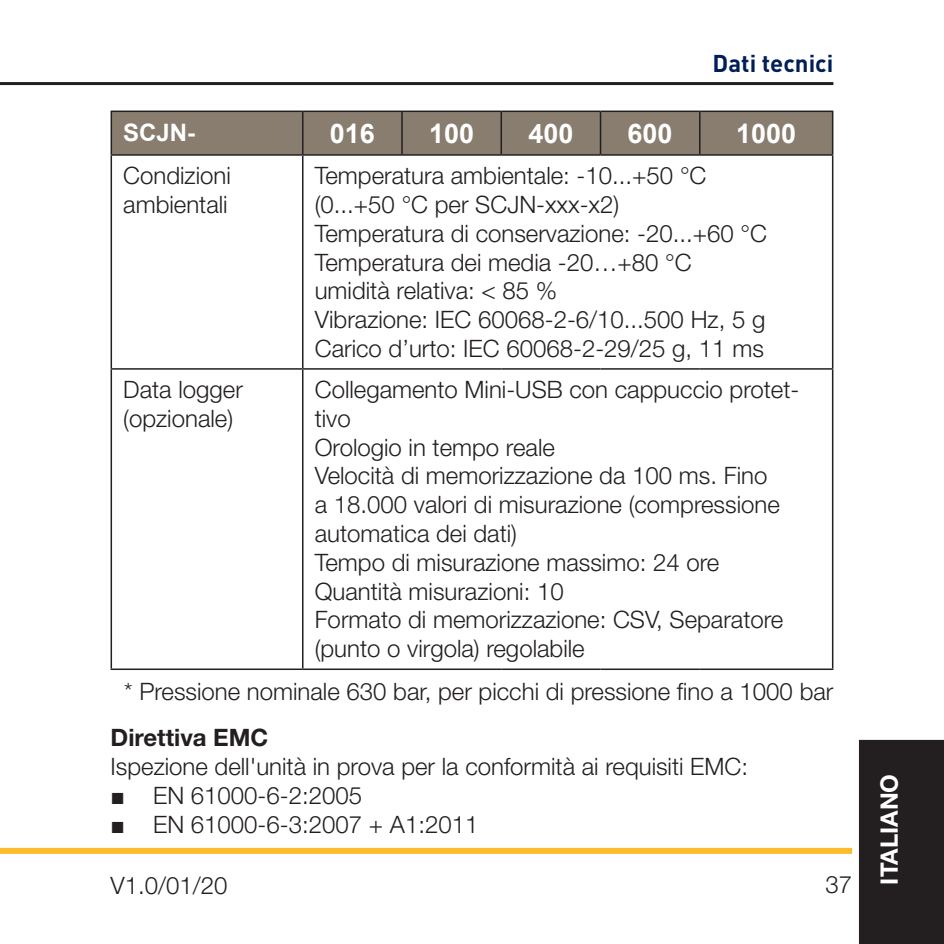
<style>
.page{position:relative;width:944px;height:944px;background:#fff}
.page>*{position:absolute;margin:0;border:0;box-sizing:border-box;transform-origin:0 0}
.t1{font:700 27px "Arial";color:#fff}
.t2{font:300 24px/28.8px "Helvetica Neue LT Std";color:#231f20}
.t3{font:700 24px "Helvetica Neue LT Std";color:#231f20}
.t4{font:700 24px "DINOT";color:#001f56}
.t5{font:700 24px "Helvetica Neue LT Std";color:#fff}
.t6{font:700 24px "Arial";color:#fff}
.s1{font-family:"Arial";font-weight:400}
</style>
<div class="page">
<hr style="left:0;top:82px;width:833px;height:3px;background:#231f20">
<div style="left:0;top:848px;width:852px;height:6px;background:#fdbb2e"></div>
<div style="left:860px;top:741px;width:82px;height:201px;background:#231f20"></div>
<div style="left:859px;top:740px;width:85px;height:204px;border:3px solid #231f20"></div>
<div style="left:112px;top:112px;width:720px;height:42px;background:#887d6e"></div>
<hr style="left:111px;top:111px;width:192px;height:1px;background:#231f20">
<hr style="left:111px;top:112px;width:1px;height:42px;background:#231f20">
<hr style="left:111px;top:154px;width:192px;height:2px;background:#231f20">
<hr style="left:111px;top:156px;width:1px;height:212px;background:#231f20">
<hr style="left:302px;top:156px;width:1px;height:212px;background:#231f20">
<hr style="left:832px;top:156px;width:1px;height:212px;background:#231f20">
<hr style="left:111px;top:368px;width:192px;height:2px;background:#231f20">
<hr style="left:111px;top:370px;width:1px;height:298px;background:#231f20">
<hr style="left:303px;top:368px;width:99px;height:2px;background:#231f20">
<hr style="left:302px;top:370px;width:1px;height:298px;background:#231f20">
<hr style="left:402px;top:368px;width:99px;height:2px;background:#231f20">
<hr style="left:501px;top:368px;width:99px;height:2px;background:#231f20">
<hr style="left:600px;top:368px;width:100px;height:2px;background:#231f20">
<hr style="left:700px;top:368px;width:133px;height:2px;background:#231f20">
<hr style="left:832px;top:370px;width:1px;height:298px;background:#231f20">
<hr style="left:111px;top:668px;width:192px;height:2px;background:#231f20">
<hr style="left:303px;top:668px;width:99px;height:2px;background:#231f20">
<hr style="left:402px;top:668px;width:99px;height:2px;background:#231f20">
<hr style="left:501px;top:668px;width:99px;height:2px;background:#231f20">
<hr style="left:600px;top:668px;width:100px;height:2px;background:#231f20">
<hr style="left:700px;top:668px;width:133px;height:2px;background:#231f20">
<hr style="left:303px;top:111px;width:99px;height:1px;background:#231f20">
<hr style="left:302px;top:112px;width:1px;height:42px;background:#231f20">
<hr style="left:303px;top:154px;width:99px;height:2px;background:#231f20">
<hr style="left:402px;top:111px;width:99px;height:1px;background:#231f20">
<hr style="left:401px;top:112px;width:2px;height:42px;background:#231f20">
<hr style="left:501px;top:111px;width:99px;height:1px;background:#231f20">
<hr style="left:500px;top:112px;width:2px;height:42px;background:#231f20">
<hr style="left:600px;top:111px;width:100px;height:1px;background:#231f20">
<hr style="left:600px;top:112px;width:1px;height:42px;background:#231f20">
<hr style="left:700px;top:111px;width:133px;height:1px;background:#231f20">
<hr style="left:699px;top:112px;width:1px;height:42px;background:#231f20">
<hr style="left:832px;top:112px;width:1px;height:42px;background:#231f20">
<hr style="left:402px;top:154px;width:99px;height:2px;background:#231f20">
<hr style="left:501px;top:154px;width:99px;height:2px;background:#231f20">
<hr style="left:600px;top:154px;width:100px;height:2px;background:#231f20">
<hr style="left:700px;top:154px;width:133px;height:2px;background:#231f20">
<p class="t4" style="left:713px;top:47px;width:122px">Dati tecnici</p>
<p class="t6" style="left:123px;top:115px;width:73px">SCJN-</p>
<p class="t1" style="left:330px;top:114px;width:47px">016</p>
<p class="t1" style="left:429px;top:114px;width:47px">100</p>
<p class="t1" style="left:528px;top:114px;width:47px">400</p>
<p class="t1" style="left:628px;top:114px;width:47px">600</p>
<p class="t1" style="left:736px;top:114px;width:62px">1000</p>
<p class="t2" style="left:123px;top:161px;width:109px">Condizioni ambientali</p>
<p class="t2" style="left:315px;top:161px;width:454px">Temperatura ambientale: -10...+50 °C (0...+50 °C per SCJN-xxx-x2)<br>Temperatura di conservazione: -20...+60 °C Temperatura dei media -20…+80 °C umidità relativa: &lt; 85 %<br>Vibrazione: IEC 60068-2-6/10...500 Hz, 5 g Carico d’urto: IEC 60068-2-29/25 g, 11 ms</p>
<p class="t2" style="left:123px;top:375px;width:121px">Data logger (opzionale)</p>
<p class="t2" style="left:315px;top:375px;width:486px">Collegamento Mini-USB con cappuccio protet&shy;tivo<br>Orologio in tempo reale<br>Velocità di memorizzazione da 100 ms. Fino<br>a 18.000 valori di misurazione (compressione automatica dei dati)<br>Tempo di misurazione massimo: 24 ore<br>Quantità misurazioni: 10<br>Formato di memorizzazione: CSV, Separatore (punto o virgola) regolabile</p>
<p class="t2" style="left:124px;top:676px;width:711px">* Pressione nominale 630 bar, per picchi di pressione fino a 1000 bar</p>
<p class="t3" style="left:111px;top:723px;width:159px">Direttiva EMC</p>
<p class="t2" style="left:111px;top:752px;width:639px">Ispezione dell'unità in prova per la conformità ai requisiti EMC:</p>
<p class="t2" style="left:111px;top:781px;width:253px"><span class="s1">■</span> EN 61000-6-2:2005</p>
<p class="t2" style="left:111px;top:809px;width:369px"><span class="s1">■</span> EN 61000-6-3:2007 + A1:2011</p>
<p class="t2" style="left:111px;top:871px;width:118px">V1.0/01/20</p>
<p class="t2" style="left:825px;top:870px;width:28px">37</p>
<p class="t5" style="left:874px;top:884px;width:112px;rotate:-90deg">ITALIANO</p>
</div>
